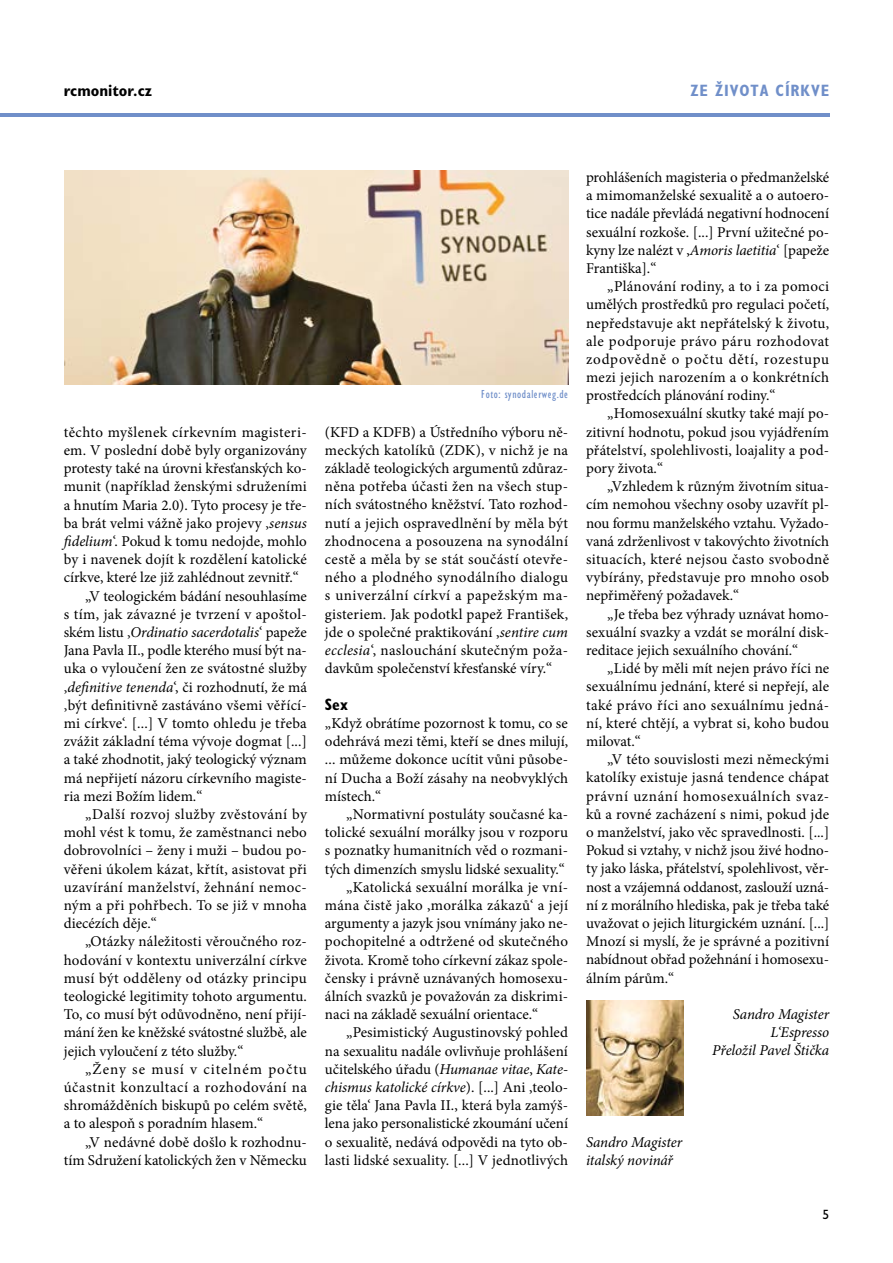
<style>
.page{position:relative;width:893px;height:1263px;background:#fff}
.page>*{position:absolute;margin:0;border:0;box-sizing:border-box;transform-origin:0 0}
.t1{font:700 condensed 16.5px "Gill Sans Std";color:#000}
.t2{font:700 condensed 16.5px "Gill Sans Std";letter-spacing:.05em;color:#708fc9}
.t3{font:15px/18.1px "Minion Pro";letter-spacing:.005em;color:#000;text-align:justify}
.t4{font:italic 15px/18.1px "Minion Pro";letter-spacing:-.01em;color:#000;text-align:right}
.t5{font:15px "Minion Pro";letter-spacing:.025em;color:#000}
.t6{font:15px "Minion Pro";letter-spacing:.03em;color:#000}
.t7{font:15px "Minion Pro";letter-spacing:.04em;color:#000}
.t8{font:15px "Minion Pro";letter-spacing:.065em;color:#000}
.t9{font:13.5px "Gill Sans Std";color:#000}
.t10{font:condensed 12px "Gill Sans Std";letter-spacing:.05em;color:#708fc9}
.s1{font-style:italic}
.s2{font-style:normal}
</style>
<div class="page">
<hr style="left:0;top:113px;width:829px;height:4px;background:#708fc9">
<img style="left:586px;top:1000px;width:98px;height:115px">
<img style="left:64px;top:170px;width:504px;height:215px">
<p class="t1" style="left:64px;top:81px;width:90px">rcmonitor.cz</p>
<p class="t2" style="left:690px;top:81px;width:60px">ze života</p>
<p class="t2" style="left:776px;top:81px;width:55px">církve</p>
<p class="t5" style="left:64px;top:422px;width:245px">těchto myšlenek církevním magisteri-</p>
<p class="t3" style="left:64px;top:441px;width:245px">em. V poslední době byly organizovány</p>
<p class="t3" style="left:64px;top:459px;width:245px">protesty také na úrovni křesťanských ko-</p>
<p class="t3" style="left:64px;top:478px;width:245px">munit (například ženskými sdruženími</p>
<p class="t3" style="left:64px;top:496px;width:245px">a hnutím Maria 2.0). Tyto procesy je tře-</p>
<p class="t3" style="left:64px;top:514px;width:245px">ba brát velmi vážně jako projevy ‚<span class="s1">sensus</span></p>
<p class="t3" style="left:64px;top:532px;width:245px"><span class="s1">fidelium</span>‘. Pokud k tomu nedojde, mohlo</p>
<p class="t3" style="left:64px;top:550px;width:245px">by i navenek dojít k rozdělení katolické</p>
<p class="t3" style="left:64px;top:569px;width:236px">církve, které lze již zahlédnout zevnitř.“</p>
<p class="t3" style="left:85px;top:587px;width:223px">„V teologickém bádání nesouhlasíme</p>
<p class="t5" style="left:64px;top:604px;width:245px">s tím, jak závazné je tvrzení v apoštol-</p>
<p class="t4" style="left:64px;top:623px;width:245px"><span class="s2">ském listu ‚</span>Ordinatio sacerdotalis<span class="s2">‘ papeže</span></p>
<p class="t3" style="left:64px;top:641px;width:245px">Jana Pavla II., podle kterého musí být na-</p>
<p class="t3" style="left:64px;top:660px;width:245px">uka o vyloučení žen ze svátostné služby</p>
<p class="t3" style="left:64px;top:678px;width:245px">‚<span class="s1">definitive tenenda</span>‘, či rozhodnutí, že má</p>
<p class="t3" style="left:64px;top:696px;width:245px">‚být definitivně zastáváno všemi věřící-</p>
<p class="t3" style="left:64px;top:714px;width:245px">mi církve‘. [...] V tomto ohledu je třeba</p>
<p class="t3" style="left:64px;top:732px;width:245px">zvážit základní téma vývoje dogmat [...]</p>
<p class="t3" style="left:64px;top:750px;width:245px">a také zhodnotit, jaký teologický význam</p>
<p class="t3" style="left:64px;top:769px;width:245px">má nepřijetí názoru církevního magiste-</p>
<p class="t3" style="left:64px;top:787px;width:140px">ria mezi Božím lidem.“</p>
<p class="t6" style="left:85px;top:804px;width:224px">„Další rozvoj služby zvěstování by</p>
<p class="t3" style="left:64px;top:823px;width:245px">mohl vést k tomu, že zaměstnanci nebo</p>
<p class="t3" style="left:64px;top:841px;width:245px">dobrovolníci – ženy i muži – budou po-</p>
<p class="t3" style="left:64px;top:860px;width:245px">věřeni úkolem kázat, křtít, asistovat při</p>
<p class="t6" style="left:64px;top:877px;width:245px">uzavírání manželství, žehnání nemoc-</p>
<p class="t3" style="left:64px;top:896px;width:245px">ným a při pohřbech. To se již v mnoha</p>
<p class="t3" style="left:64px;top:914px;width:95px">diecézích děje.“</p>
<p class="t3" style="left:85px;top:932px;width:223px">„Otázky náležitosti věroučného roz-</p>
<p class="t3" style="left:64px;top:951px;width:245px">hodování v kontextu univerzální církve</p>
<p class="t6" style="left:64px;top:968px;width:245px">musí být odděleny od otázky principu</p>
<p class="t3" style="left:64px;top:987px;width:245px">teologické legitimity tohoto argumentu.</p>
<p class="t3" style="left:64px;top:1005px;width:245px">To, co musí být odůvodněno, není přijí-</p>
<p class="t3" style="left:64px;top:1023px;width:245px">mání žen ke kněžské svátostné službě, ale</p>
<p class="t3" style="left:64px;top:1042px;width:181px">jejich vyloučení z této služby.“</p>
<p class="t8" style="left:85px;top:1059px;width:223px">„Ženy se musí v citelném počtu</p>
<p class="t7" style="left:64px;top:1077px;width:245px">účastnit konzultací a rozhodování na</p>
<p class="t3" style="left:64px;top:1096px;width:245px">shromážděních biskupů po celém světě,</p>
<p class="t3" style="left:64px;top:1114px;width:201px">a to alespoň s poradním hlasem.“</p>
<p class="t3" style="left:85px;top:1133px;width:223px">„V nedávné době došlo k rozhodnu-</p>
<p class="t3" style="left:64px;top:1151px;width:245px">tím Sdružení katolických žen v Německu</p>
<p class="t10" style="left:481px;top:388px;width:88px">Foto: synodalerweg.de</p>
<p class="t3" style="left:325px;top:423px;width:245px">(KFD a KDFB) a Ústředního výboru ně&shy;meckých katolíků (ZDK), v nichž je na základě teologických argumentů zdůraz&shy;něna potřeba účasti žen na všech stup&shy;ních svátostného kněžství. Tato rozhod&shy;nutí a jejich ospravedlnění by měla být zhodnocena a posouzena na synodální cestě a měla by se stát součástí otevře&shy;ného a plodného synodálního dialogu s univerzální církví a papežským ma&shy;gisteriem. Jak podotkl papež František, jde o společné praktikování ,<span class="s1">sentire cum ecclesia</span>‘, naslouchání skutečným poža&shy;davkům společenství křesťanské víry.“</p>
<p class="t1" style="left:325px;top:694px;width:25px">Sex</p>
<p class="t3" style="left:325px;top:714px;width:245px">„Když obrátíme pozornost k tomu, co se odehrává mezi těmi, kteří se dnes milují, ... můžeme dokonce ucítit vůni působe&shy;ní Ducha a Boží zásahy na neobvyklých místech.“</p>
<p class="t3" style="left:346px;top:805px;width:223px">„Normativní postuláty současné ka-</p>
<p class="t3" style="left:325px;top:823px;width:245px">tolické sexuální morálky jsou v rozporu</p>
<p class="t3" style="left:325px;top:842px;width:245px">s poznatky humanitních věd o rozmani-</p>
<p class="t3" style="left:325px;top:860px;width:241px">tých dimenzích smyslu lidské sexuality.“</p>
<p class="t3" style="left:346px;top:878px;width:223px">„Katolická sexuální morálka je vní-</p>
<p class="t5" style="left:325px;top:895px;width:245px">mána čistě jako ,morálka zákazů‘ a její</p>
<p class="t3" style="left:325px;top:914px;width:245px">argumenty a jazyk jsou vnímány jako ne-</p>
<p class="t3" style="left:325px;top:932px;width:245px">pochopitelné a odtržené od skutečného</p>
<p class="t3" style="left:325px;top:951px;width:245px">života. Kromě toho církevní zákaz spole-</p>
<p class="t3" style="left:325px;top:969px;width:245px">čensky i právně uznávaných homosexu-</p>
<p class="t3" style="left:325px;top:987px;width:245px">álních svazků je považován za diskrimi-</p>
<p class="t3" style="left:325px;top:1005px;width:215px">naci na základě sexuální orientace.“</p>
<p class="t3" style="left:346px;top:1023px;width:223px">„Pesimistický Augustinovský pohled</p>
<p class="t3" style="left:325px;top:1042px;width:245px">na sexualitu nadále ovlivňuje prohlášení</p>
<p class="t3" style="left:325px;top:1060px;width:245px">učitelského úřadu (<span class="s1">Humanae vitae</span>, <span class="s1">Kate-</span></p>
<p class="t4" style="left:325px;top:1078px;width:245px">chismus katolické církve<span class="s2">). [...] Ani ,teolo-</span></p>
<p class="t3" style="left:325px;top:1096px;width:245px">gie těla‘ Jana Pavla II., která byla zamýš-</p>
<p class="t3" style="left:325px;top:1114px;width:245px">lena jako personalistické zkoumání učení</p>
<p class="t3" style="left:325px;top:1133px;width:245px">o sexualitě, nedává odpovědi na tyto ob-</p>
<p class="t3" style="left:325px;top:1151px;width:245px">lasti lidské sexuality. [...] V jednotlivých</p>
<p class="t3" style="left:586px;top:168px;width:245px">prohlášeních magisteria o předmanželské a mimomanželské sexualitě a o autoero&shy;tice nadále převládá negativní hodnocení sexuální rozkoše. [...] První užitečné po&shy;kyny lze nalézt v ,<span class="s1">Amoris laetitia</span>‘ [papeže Františka].“</p>
<p class="t3" style="left:586px;top:277px;width:245px;text-indent:21px">„Plánování rodiny, a to i za pomoci umělých prostředků pro regulaci početí, nepředstavuje akt nepřátelský k životu, ale podporuje právo páru rozhodovat zodpovědně o počtu dětí, rozestupu mezi jejich narozením a o konkrétních prostředcích plánování rodiny.“</p>
<p class="t3" style="left:586px;top:405px;width:245px;text-indent:21px">„Homosexuální skutky také mají po&shy;zitivní hodnotu, pokud jsou vyjádřením přátelství, spolehlivosti, loajality a pod&shy;pory života.“</p>
<p class="t3" style="left:586px;top:477px;width:245px;text-indent:21px">„Vzhledem k různým životním situa&shy;cím nemohou všechny osoby uzavřít pl&shy;nou formu manželského vztahu. Vyžado&shy;vaná zdrženlivost v takovýchto životních situacích, které nejsou často svobodně vybírány, představuje pro mnoho osob nepřiměřený požadavek.“</p>
<p class="t3" style="left:586px;top:605px;width:245px;text-indent:21px">„Je třeba bez výhrady uznávat homo&shy;sexuální svazky a vzdát se morální disk&shy;reditace jejich sexuálního chování.“</p>
<p class="t3" style="left:586px;top:659px;width:245px;text-indent:21px">„Lidé by měli mít nejen právo říci ne sexuálnímu jednání, které si nepřejí, ale také právo říci ano sexuálnímu jedná&shy;ní, které chtějí, a vybrat si, koho budou milovat.“</p>
<p class="t3" style="left:586px;top:750px;width:245px;text-indent:21px">„V této souvislosti mezi německými katolíky existuje jasná tendence chápat právní uznání homosexuálních svaz&shy;ků a rovné zacházení s nimi, pokud jde o manželství, jako věc spravedlnosti. [...] Pokud si vztahy, v nichž jsou živé hodno&shy;ty jako láska, přátelství, spolehlivost, věr&shy;nost a vzájemná oddanost, zaslouží uzná&shy;ní z morálního hlediska, pak je třeba také uvažovat o jejich liturgickém uznání. [...] Mnozí si myslí, že je správné a pozitivní nabídnout obřad požehnání i homosexu&shy;álním párům.“</p>
<p class="t4" style="left:712px;top:1005px;width:118px">Sandro Magister<br>L‘Espresso<br>Přeložil Pavel Štička</p>
<p class="t4" style="left:586px;top:1133px;width:98px;text-align:left">Sandro Magister italský novinář</p>
<p class="t9" style="left:822px;top:1207px;width:8px">5</p>
</div>
